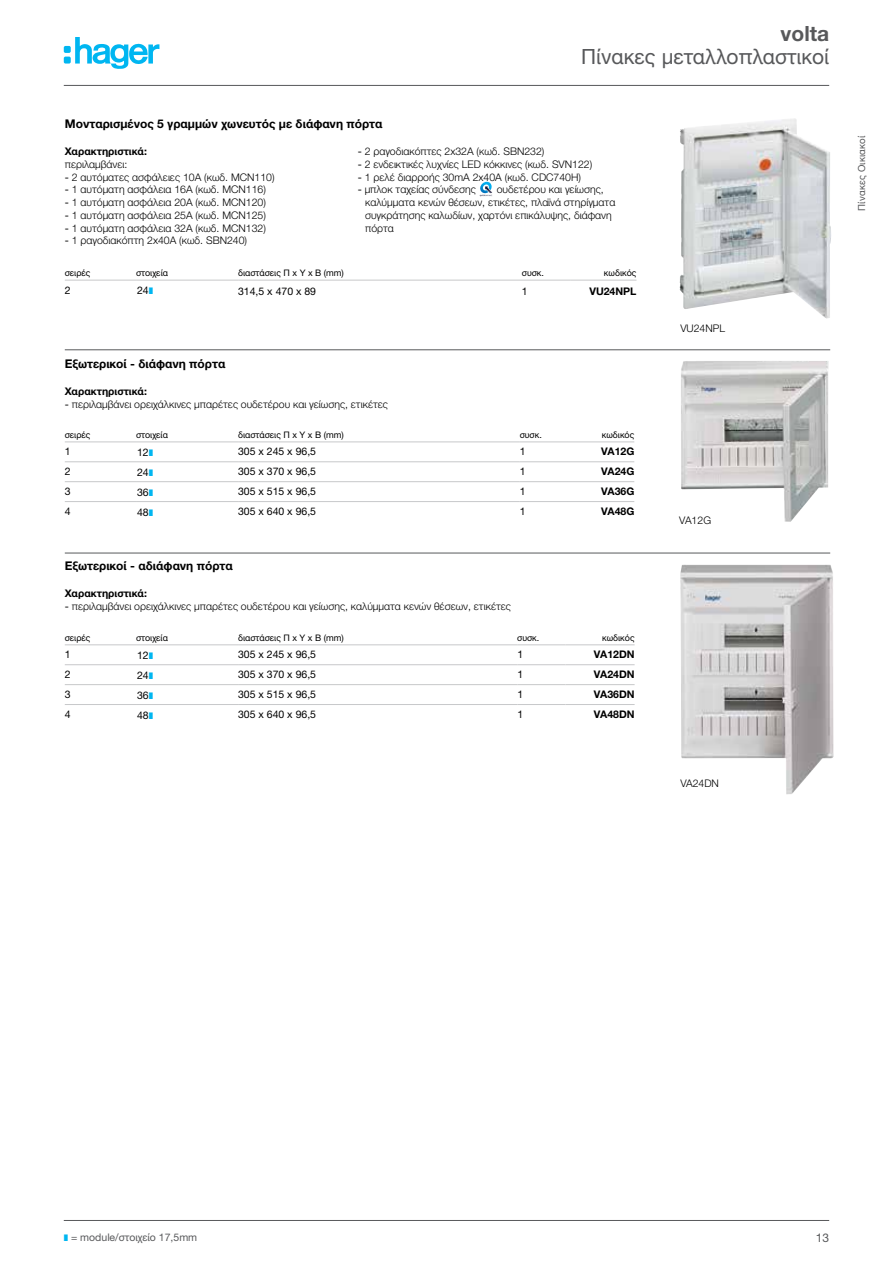
<style>
.page{position:relative;width:893px;height:1263px;background:#fff}
.page>*{position:absolute;margin:0;border:0;box-sizing:border-box;transform-origin:0 0}
.t1{font:21px "Helvetica Neue LTW1 G";color:#58595b}
.t2{font:700 21px "Helvetica Neue LTW1 G";color:#58595b}
.t3{font:700 12px "Helvetica Neue LTW1 G";color:#000}
.t4{font:12px "Helvetica Neue LTW1 G";color:#58595b}
.t5{font:300 10.5px/12.8px "Helvetica Neue LTW1 G";color:#000}
.t6{font:10.5px "Helvetica Neue LTW1 G";color:#000}
.t7{font:700 10.5px "Helvetica Neue LTW1 G";color:#000}
.t8{font:10.5px "Helvetica Neue LTW1 G";color:#58595b}
.t9{font:9.75px "Helvetica Neue LTW1 G";letter-spacing:.02em;color:#58595b}
.t10{font:9px "Helvetica Neue LTW1 G";color:#000}
.s1{font-weight:400}
.s2{color:#00b6f1}
</style>
<div class="page">
<hr style="left:64px;top:1220px;width:765px;height:1px;background:#58595b">
<hr style="left:64px;top:85px;width:765px;height:1px;background:#58595b">
<svg style="left:64px;top:37px;width:95px;height:32px"></svg>
<hr style="left:65px;top:553px;width:765px;height:1px;background:#58595b">
<hr style="left:65px;top:350px;width:765px;height:1px;background:#58595b">
<hr style="left:65px;top:645px;width:71px;height:1px;background:#c7c8ca">
<hr style="left:136px;top:645px;width:102px;height:1px;background:#c7c8ca">
<hr style="left:238px;top:645px;width:279px;height:1px;background:#c7c8ca">
<hr style="left:517px;top:645px;width:48px;height:1px;background:#c7c8ca">
<hr style="left:565px;top:645px;width:70px;height:1px;background:#c7c8ca">
<hr style="left:65px;top:664px;width:71px;height:1px;background:#c7c8ca">
<hr style="left:136px;top:664px;width:102px;height:1px;background:#c7c8ca">
<hr style="left:238px;top:664px;width:279px;height:1px;background:#c7c8ca">
<hr style="left:517px;top:664px;width:48px;height:1px;background:#c7c8ca">
<hr style="left:565px;top:664px;width:70px;height:1px;background:#c7c8ca">
<hr style="left:65px;top:684px;width:71px;height:1px;background:#c7c8ca">
<hr style="left:136px;top:684px;width:102px;height:1px;background:#c7c8ca">
<hr style="left:238px;top:684px;width:279px;height:1px;background:#c7c8ca">
<hr style="left:517px;top:684px;width:48px;height:1px;background:#c7c8ca">
<hr style="left:565px;top:684px;width:70px;height:1px;background:#c7c8ca">
<hr style="left:65px;top:704px;width:71px;height:1px;background:#c7c8ca">
<hr style="left:136px;top:704px;width:102px;height:1px;background:#c7c8ca">
<hr style="left:238px;top:704px;width:279px;height:1px;background:#c7c8ca">
<hr style="left:517px;top:704px;width:48px;height:1px;background:#c7c8ca">
<hr style="left:565px;top:704px;width:70px;height:1px;background:#c7c8ca">
<img style="left:680px;top:565px;width:154px;height:229px">
<hr style="left:65px;top:442px;width:71px;height:1px;background:#c7c8ca">
<hr style="left:136px;top:442px;width:102px;height:1px;background:#c7c8ca">
<hr style="left:238px;top:442px;width:282px;height:1px;background:#c7c8ca">
<hr style="left:520px;top:442px;width:48px;height:1px;background:#c7c8ca">
<hr style="left:568px;top:442px;width:66px;height:1px;background:#c7c8ca">
<hr style="left:65px;top:461px;width:71px;height:1px;background:#c7c8ca">
<hr style="left:136px;top:461px;width:102px;height:1px;background:#c7c8ca">
<hr style="left:238px;top:461px;width:282px;height:1px;background:#c7c8ca">
<hr style="left:520px;top:461px;width:48px;height:1px;background:#c7c8ca">
<hr style="left:568px;top:461px;width:66px;height:1px;background:#c7c8ca">
<hr style="left:65px;top:481px;width:71px;height:1px;background:#c7c8ca">
<hr style="left:136px;top:481px;width:102px;height:1px;background:#c7c8ca">
<hr style="left:238px;top:481px;width:282px;height:1px;background:#c7c8ca">
<hr style="left:520px;top:481px;width:48px;height:1px;background:#c7c8ca">
<hr style="left:568px;top:481px;width:66px;height:1px;background:#c7c8ca">
<hr style="left:65px;top:501px;width:71px;height:1px;background:#c7c8ca">
<hr style="left:136px;top:501px;width:102px;height:1px;background:#c7c8ca">
<hr style="left:238px;top:501px;width:282px;height:1px;background:#c7c8ca">
<hr style="left:520px;top:501px;width:48px;height:1px;background:#c7c8ca">
<hr style="left:568px;top:501px;width:66px;height:1px;background:#c7c8ca">
<hr style="left:65px;top:280px;width:71px;height:1px;background:#c7c8ca">
<hr style="left:136px;top:280px;width:102px;height:1px;background:#c7c8ca">
<hr style="left:238px;top:280px;width:284px;height:1px;background:#c7c8ca">
<hr style="left:522px;top:280px;width:48px;height:1px;background:#c7c8ca">
<hr style="left:570px;top:280px;width:66px;height:1px;background:#c7c8ca">
<svg style="left:480px;top:182px;width:12px;height:14px"></svg>
<img style="left:679px;top:118px;width:152px;height:201px">
<img style="left:681px;top:361px;width:147px;height:161px">
<p class="t3" style="left:65px;top:116px;width:319px">Μονταρισμένος 5 γραμμών χωνευτός με διάφανη πόρτα</p>
<h1 class="t2" style="left:781px;top:21px;width:50px">volta</h1>
<h1 class="t1" style="left:581px;top:43px;width:249px">Πίνακες μεταλλοπλαστικοί</h1>
<p class="t7" style="left:65px;top:145px;width:84px">Χαρακτηριστικά:</p>
<p class="t5" style="left:65px;top:158px;width:64px">περιλαμβάνει:</p>
<p class="t5" style="left:65px;top:171px;width:211px"><span class="s1">-</span> 2 αυτόματες ασφάλειες 10Α (κωδ. MCN110)</p>
<p class="t5" style="left:65px;top:183px;width:203px"><span class="s1">-</span> 1 αυτόματη ασφάλεια 16Α (κωδ. MCN116)</p>
<p class="t5" style="left:65px;top:196px;width:203px"><span class="s1">-</span> 1 αυτόματη ασφάλεια 20Α (κωδ. MCN120)</p>
<p class="t5" style="left:65px;top:209px;width:203px"><span class="s1">-</span> 1 αυτόματη ασφάλεια 25Α (κωδ. MCN125)</p>
<p class="t5" style="left:65px;top:222px;width:203px"><span class="s1">-</span> 1 αυτόματη ασφάλεια 32Α (κωδ. MCN132)</p>
<p class="t5" style="left:65px;top:234px;width:184px"><span class="s1">-</span> 1 ραγοδιακόπτη 2x40Α (κωδ. SBN240)</p>
<p class="t5" style="left:358px;top:145px;width:188px"><span class="s1">-</span> 2 ραγοδιακόπτες 2x32Α (κωδ. SBN232)</p>
<p class="t5" style="left:358px;top:158px;width:236px"><span class="s1">-</span> 2 ενδεικτικές λυχνίες LED κόκκινες (κωδ. SVN122)</p>
<p class="t5" style="left:358px;top:170px;width:225px"><span class="s1">-</span> 1 ρελέ διαρροής 30mA 2x40A (κωδ. CDC740H)</p>
<p class="t5" style="left:358px;top:183px;width:120px"><span class="s1">-</span> μπλοκ ταχείας σύνδεσης</p>
<p class="t5" style="left:365px;top:183px;width:252px;text-indent:132px">ουδετέρου και γείωσης, καλύμματα κενών θέσεων, ετικέτες, πλαϊνά στηρίγματα συγκράτησης καλωδίων, χαρτόνι επικάλυψης, διάφανη πόρτα</p>
<p class="t10" style="left:65px;top:267px;width:27px">σειρές</p>
<p class="t10" style="left:136px;top:267px;width:34px">στοιχεία</p>
<p class="t10" style="left:238px;top:267px;width:107px">διαστάσεις Π x Υ x Β (mm)</p>
<p class="t10" style="left:522px;top:267px;width:24px">συσκ.</p>
<p class="t10" style="left:604px;top:267px;width:34px">κωδικός</p>
<p class="t6" style="left:65px;top:283px;width:7px">2</p>
<p class="t6" style="left:137px;top:284px;width:18px">24<span class="s2">❚</span></p>
<p class="t6" style="left:238px;top:284px;width:80px">314,5 x 470 x 89</p>
<p class="t6" style="left:522px;top:284px;width:7px">1</p>
<p class="t7" style="left:589px;top:284px;width:49px">VU24NPL</p>
<p class="t3" style="left:65px;top:357px;width:162px">Εξωτερικοί - διάφανη πόρτα</p>
<p class="t7" style="left:65px;top:384px;width:84px">Χαρακτηριστικά:</p>
<p class="t5" style="left:65px;top:397px;width:325px"><span class="s1">-</span> περιλαμβάνει ορειχάλκινες μπαρέτες ουδετέρου και γείωσης, ετικέτες</p>
<p class="t10" style="left:65px;top:429px;width:27px">σειρές</p>
<p class="t10" style="left:136px;top:429px;width:34px">στοιχεία</p>
<p class="t10" style="left:238px;top:429px;width:107px">διαστάσεις Π x Υ x Β (mm)</p>
<p class="t10" style="left:520px;top:429px;width:24px">συσκ.</p>
<p class="t10" style="left:602px;top:429px;width:34px">κωδικός</p>
<p class="t6" style="left:65px;top:445px;width:7px">1</p>
<p class="t6" style="left:137px;top:446px;width:18px">12<span class="s2">❚</span></p>
<p class="t6" style="left:238px;top:445px;width:80px">305 x 245 x 96,5</p>
<p class="t6" style="left:520px;top:445px;width:7px">1</p>
<p class="t7" style="left:601px;top:445px;width:35px">VA12G</p>
<p class="t6" style="left:65px;top:465px;width:7px">2</p>
<p class="t6" style="left:137px;top:465px;width:18px">24<span class="s2">❚</span></p>
<p class="t6" style="left:238px;top:465px;width:80px">305 x 370 x 96,5</p>
<p class="t6" style="left:520px;top:465px;width:7px">1</p>
<p class="t7" style="left:601px;top:465px;width:35px">VA24G</p>
<p class="t6" style="left:65px;top:485px;width:7px">3</p>
<p class="t6" style="left:137px;top:485px;width:18px">36<span class="s2">❚</span></p>
<p class="t6" style="left:238px;top:485px;width:80px">305 x 515 x 96,5</p>
<p class="t6" style="left:520px;top:485px;width:7px">1</p>
<p class="t7" style="left:601px;top:485px;width:35px">VA36G</p>
<p class="t6" style="left:65px;top:505px;width:7px">4</p>
<p class="t6" style="left:137px;top:505px;width:18px">48<span class="s2">❚</span></p>
<p class="t6" style="left:238px;top:505px;width:80px">305 x 640 x 96,5</p>
<p class="t6" style="left:520px;top:505px;width:7px">1</p>
<p class="t7" style="left:601px;top:505px;width:35px">VA48G</p>
<p class="t3" style="left:65px;top:558px;width:170px">Εξωτερικοί - αδιάφανη πόρτα</p>
<p class="t7" style="left:65px;top:587px;width:84px">Χαρακτηριστικά:</p>
<p class="t5" style="left:65px;top:600px;width:448px"><span class="s1">-</span> περιλαμβάνει ορειχάλκινες μπαρέτες ουδετέρου και γείωσης, καλύμματα κενών θέσεων, ετικέτες</p>
<p class="t10" style="left:65px;top:632px;width:27px">σειρές</p>
<p class="t10" style="left:136px;top:632px;width:34px">στοιχεία</p>
<p class="t10" style="left:238px;top:632px;width:107px">διαστάσεις Π x Υ x Β (mm)</p>
<p class="t10" style="left:517px;top:632px;width:24px">συσκ.</p>
<p class="t10" style="left:602px;top:632px;width:34px">κωδικός</p>
<p class="t6" style="left:65px;top:648px;width:7px">1</p>
<p class="t6" style="left:137px;top:649px;width:18px">12<span class="s2">❚</span></p>
<p class="t6" style="left:238px;top:648px;width:80px">305 x 245 x 96,5</p>
<p class="t6" style="left:517px;top:648px;width:7px">1</p>
<p class="t7" style="left:594px;top:648px;width:42px">VA12DN</p>
<p class="t6" style="left:65px;top:668px;width:7px">2</p>
<p class="t6" style="left:137px;top:668px;width:18px">24<span class="s2">❚</span></p>
<p class="t6" style="left:238px;top:668px;width:80px">305 x 370 x 96,5</p>
<p class="t6" style="left:517px;top:668px;width:7px">1</p>
<p class="t7" style="left:594px;top:668px;width:42px">VA24DN</p>
<p class="t6" style="left:65px;top:688px;width:7px">3</p>
<p class="t6" style="left:137px;top:688px;width:18px">36<span class="s2">❚</span></p>
<p class="t6" style="left:238px;top:688px;width:80px">305 x 515 x 96,5</p>
<p class="t6" style="left:517px;top:688px;width:7px">1</p>
<p class="t7" style="left:594px;top:688px;width:42px">VA36DN</p>
<p class="t6" style="left:65px;top:708px;width:7px">4</p>
<p class="t6" style="left:137px;top:708px;width:18px">48<span class="s2">❚</span></p>
<p class="t6" style="left:238px;top:708px;width:80px">305 x 640 x 96,5</p>
<p class="t6" style="left:517px;top:708px;width:7px">1</p>
<p class="t7" style="left:594px;top:708px;width:42px">VA48DN</p>
<p class="t5" style="left:680px;top:322px;width:46px">VU24NPL</p>
<p class="t5" style="left:679px;top:514px;width:33px">VA12G</p>
<p class="t5" style="left:680px;top:776px;width:40px">VA24DN</p>
<p class="t9" style="left:856px;top:211px;width:77px;rotate:-90deg">Πίνακες Οικιακοί</p>
<p class="t8" style="left:64px;top:1231px;width:135px"><span class="s2">❚</span> = module/στοιχείο 17,5mm</p>
<p class="t4" style="left:816px;top:1230px;width:15px">13</p>
</div>
